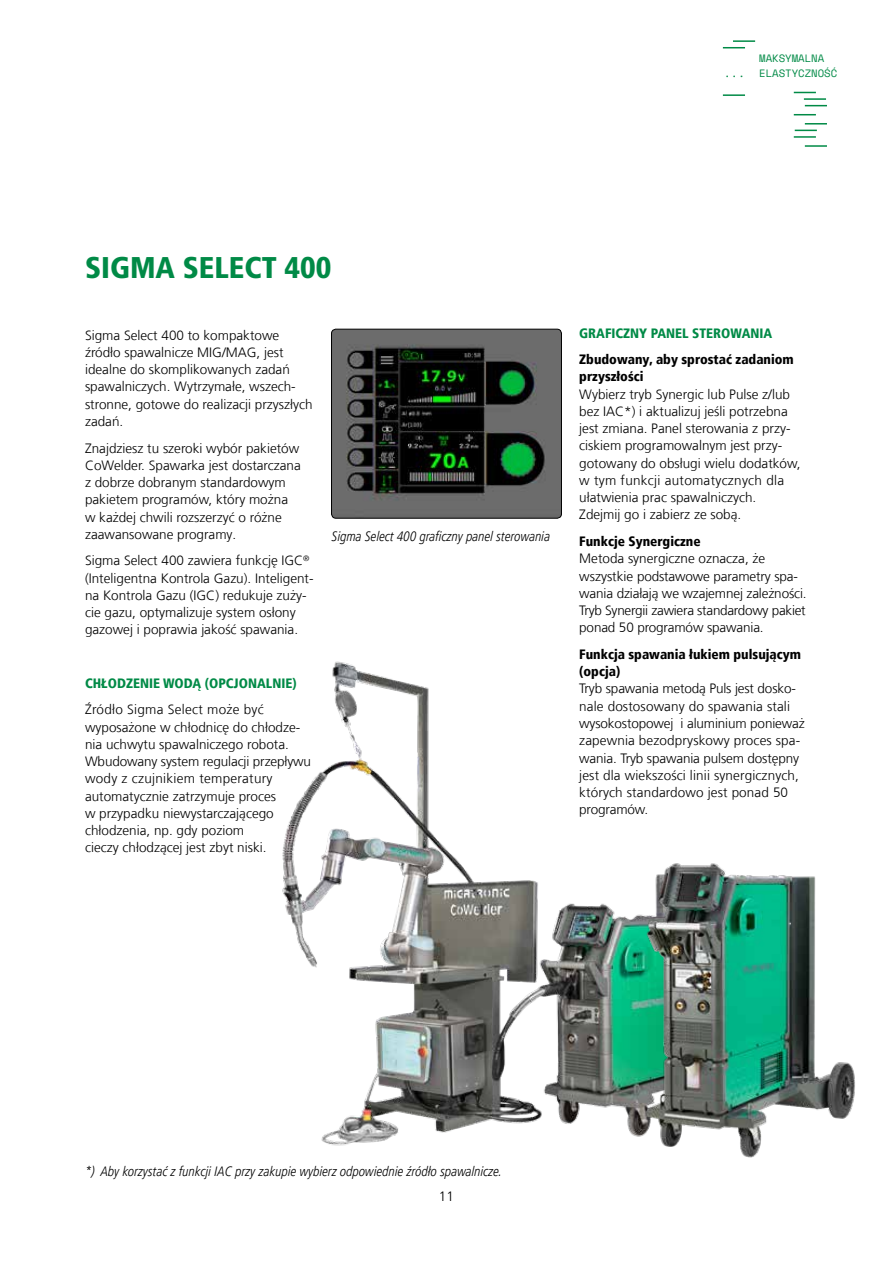
<style>
.page{position:relative;width:893px;height:1263px;background:#fff}
.page>*{position:absolute;margin:0;border:0;box-sizing:border-box;transform-origin:0 0}
.t1{font:900 condensed 30px "Frutiger LT Std";color:#008a46}
.t2{font:300 13.5px/17.2px "Frutiger LT Com";color:#000}
.t3{font:italic 300 condensed 13.5px "Frutiger LT Pro";color:#000}
.t4{font:900 condensed 13.5px/17.2px "Frutiger LT Pro";color:#000}
.t5{font:900 condensed 13.5px "Frutiger LT Pro";color:#008a46}
.t6{font:11.55px "Space Mono";color:#008a46}
.t7{font:10.65px/15px "Space Mono";color:#008a46}
</style>
<div class="page">
<img style="left:331px;top:329px;width:230px;height:189px">
<div style="left:331px;top:329px;width:231px;height:189px;border:1px solid #000;border-radius:4px"></div>
<img style="left:282px;top:661px;width:360px;height:485px">
<img style="left:642px;top:863px;width:213px;height:295px">
<svg style="left:794px;top:114px;width:22px;height:1px"></svg>
<hr style="left:805px;top:145px;width:22px;height:2px;background:#008a46">
<svg style="left:723px;top:47px;width:22px;height:1px"></svg>
<svg style="left:794px;top:92px;width:22px;height:1px"></svg>
<hr style="left:805px;top:123px;width:22px;height:2px;background:#008a46">
<hr style="left:723px;top:94px;width:22px;height:2px;background:#008a46">
<hr style="left:733px;top:40px;width:22px;height:2px;background:#008a46">
<hr style="left:804px;top:98px;width:22px;height:2px;background:#008a46">
<svg style="left:795px;top:130px;width:22px;height:1px"></svg>
<svg style="left:805px;top:105px;width:22px;height:1px"></svg>
<hr style="left:794px;top:136px;width:22px;height:2px;background:#008a46">
<p class="t6" style="left:724px;top:64px;width:23px">...</p>
<p class="t7" style="left:759px;top:51px;width:80px">MAKSYMALNA<br>ELASTYCZNOŚĆ</p>
<h1 class="t1" style="left:85px;top:249px;width:248px">SIGMA SELECT 400</h1>
<p class="t2" style="left:85px;top:326px;width:229px">Sigma Select 400 to kompaktowe źródło spawalnicze MIG/MAG, jest idealne do skomplikowanych zadań spawalniczych. Wytrzymałe, wszech&shy;stronne, gotowe do realizacji przyszłych zadań.</p>
<p class="t2" style="left:85px;top:439px;width:217px">Znajdziesz tu szeroki wybór pakietów CoWelder. Spawarka jest dostarczana z dobrze dobranym standardowym pakietem programów, który można w każdej chwili rozszerzyć o różne zaawansowane programy.</p>
<p class="t2" style="left:85px;top:552px;width:230px">Sigma Select 400 zawiera funkcję IGC<sup>® </sup>(Inteligentna Kontrola Gazu). Inteligent&shy;na Kontrola Gazu (IGC) redukuje zuży&shy;cie gazu, optymalizuje system osłony gazowej i poprawia jakość spawania.</p>
<p class="t5" style="left:85px;top:675px;width:213px">CHŁODZENIE WODĄ (OPCJONALNIE)</p>
<p class="t2" style="left:85px;top:701px;width:228px">Źródło Sigma Select może być wyposażone w chłodnicę do chłodze&shy;nia uchwytu spawalniczego robota.<br>Wbudowany system regulacji przepływu wody z czujnikiem temperatury automatycznie zatrzymuje proces<br>w przypadku niewystarczającego chłodzenia, np. gdy poziom<br>cieczy chłodzącej jest zbyt niski.</p>
<p class="t3" style="left:332px;top:529px;width:220px">Sigma Select 400 graficzny panel sterowania</p>
<p class="t5" style="left:579px;top:325px;width:195px">GRAFICZNY PANEL STEROWANIA</p>
<p class="t4" style="left:579px;top:351px;width:216px">Zbudowany, aby sprostać zadaniom przyszłości</p>
<p class="t2" style="left:579px;top:385px;width:223px">Wybierz tryb Synergic lub Pulse z/lub bez IAC*) i aktualizuj jeśli potrzebna jest zmiana. Panel sterowania z przy&shy;ciskiem programowalnym jest przy&shy;gotowany do obsługi wielu dodatków, w tym funkcji automatycznych dla ułatwienia prac spawalniczych.<br>Zdejmij go i zabierz ze sobą.</p>
<p class="t4" style="left:579px;top:533px;width:123px">Funkcje Synergiczne</p>
<p class="t2" style="left:579px;top:550px;width:229px">Metoda synergiczne oznacza, że wszystkie podstawowe parametry spa&shy;wania działają we wzajemnej zależności.<br>Tryb Synergii zawiera standardowy pakiet ponad 50 programów spawania.</p>
<p class="t4" style="left:579px;top:646px;width:223px">Funkcja spawania łukiem pulsującym (opcja)</p>
<p class="t2" style="left:579px;top:680px;width:227px">Tryb spawania metodą Puls jest dosko&shy;nale dostosowany do spawania stali wysokostopowej i aluminium ponieważ zapewnia bezodpryskowy proces spa&shy;wania. Tryb spawania pulsem dostępny jest dla wiekszości linii synergicznych, których standardowo jest ponad 50 programów.</p>
<p class="t3" style="left:85px;top:1164px;width:418px">*) Aby korzystać z funkcji IAC przy zakupie wybierz odpowiednie źródło spawalnicze.</p>
<p class="t2" style="left:439px;top:1187px;width:17px">11</p>
</div>
